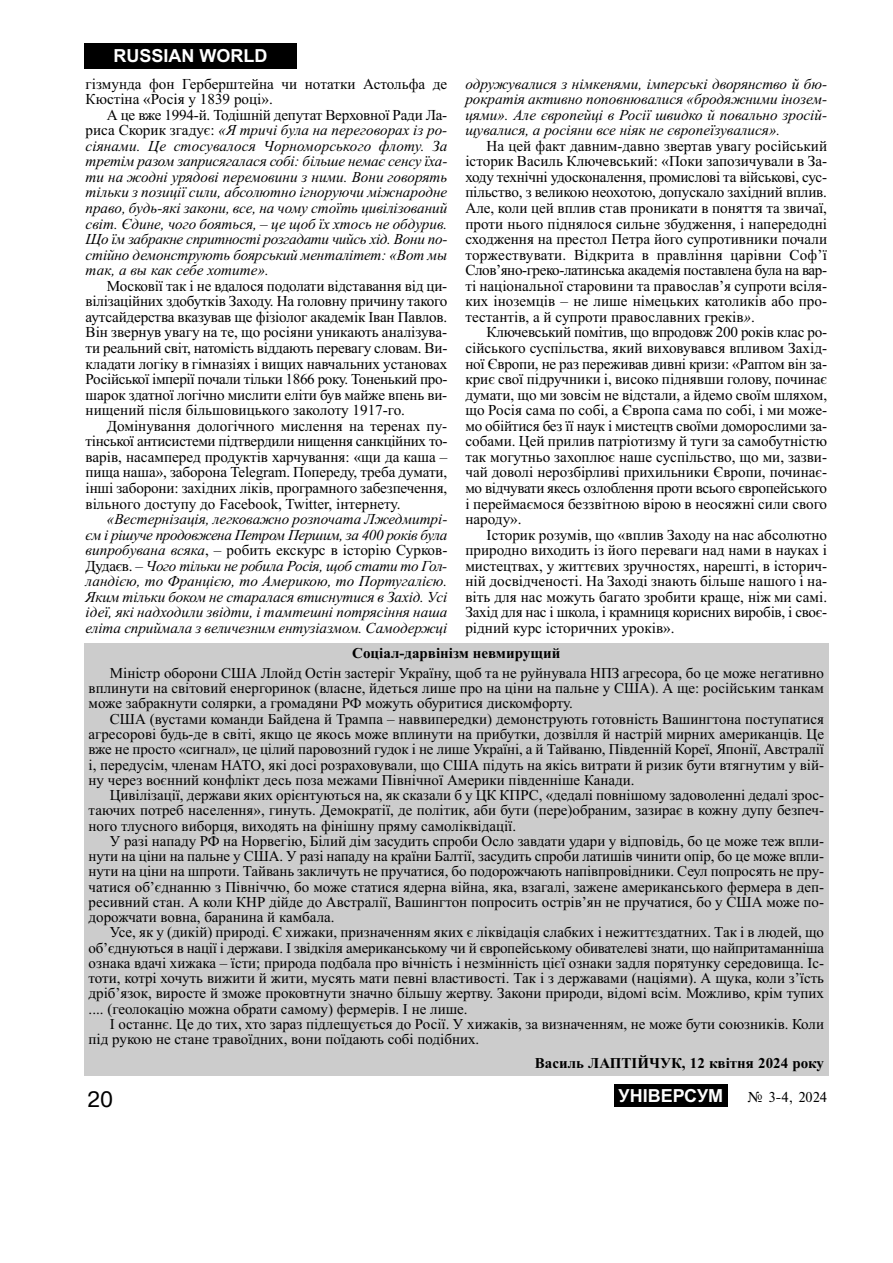
<style>
.page{position:relative;width:893px;height:1263px;background:#fff}
.page>*{position:absolute;margin:0;border:0;box-sizing:border-box;transform-origin:0 0}
.t1{font:21px "Ukr";color:#000}
.t2{font:700 18px "Arial";color:#fff}
.t3{font:15.15px/15.6px "Times New Roman";color:#000;text-align:justify}
.t4{font:italic 15.15px/15.6px "Times New Roman";letter-spacing:-.005em;color:#000;text-align:justify}
.t5{font:15px/15.3px "Times New Roman";color:#000;text-align:justify}
.t6{font:700 15px "Times New Roman";color:#000}
.t7{font:15px "Times";color:#000}
.s1{font-style:normal}
.s2{font-style:italic}
</style>
<div class="page">
<div style="left:84px;top:43px;width:213px;height:26px;background:#000"></div>
<div style="left:614px;top:1084px;width:113px;height:23px;background:#000"></div>
<div style="left:84px;top:644px;width:744px;height:432px;background:#ccc"></div>
<p class="t2" style="left:113px;top:46px;width:155px">RUSSIAN WORLD</p>
<p class="t3" style="left:86px;top:77px;width:363px">гізмунда фон Герберштейна чи нотатки Астольфа де<br>Кюстіна «Росія у 1839 році».</p>
<p class="t4" style="left:86px;top:108px;width:363px;text-indent:21px"><span class="s1">А це вже 1994-й. Тодішній депутат Верховної Ради Ла&shy;риса Скорик згадує:</span> «Я тричі була на переговорах із ро&shy;сіянами. Це стосувалося Чорноморського флоту. За третім разом заприсягалася собі: більше немає сенсу їха&shy;ти на жодні урядові перемовини з ними. Вони говорять тільки з позиції сили, абсолютно ігноруючи міжнародне право, будь-які закони, все, на чому стоїть цивілізований світ. Єдине, чого бояться, – це щоб їх хтось не обдурив.<br>Що їм забракне спритності розгадати чийсь хід. Вони по&shy;стійно демонструють боярський менталітет: «Вот мы так, а вы как себе хотите».</p>
<p class="t3" style="left:86px;top:279px;width:363px;text-indent:21px">Московії так і не вдалося подолати відставання від ци&shy;вілізаційних здобутків Заходу. На головну причину такого аутсайдерства вказував ще фізіолог академік Іван Павлов.<br>Він звернув увагу на те, що росіяни уникають аналізува&shy;ти реальний світ, натомість віддають перевагу словам. Ви&shy;кладати логіку в гімназіях і вищих навчальних установах Російської імперії почали тільки 1866 року. Тоненький про&shy;шарок здатної логічно мислити еліти був майже впень ви&shy;нищений після більшовицького заколоту 1917-го.</p>
<p class="t3" style="left:86px;top:419px;width:363px;text-indent:21px">Домінування дологічного мислення на теренах пу&shy;тінської антисистеми підтвердили нищення санкційних то&shy;варів, насамперед продуктів харчування: «щи да каша – пища наша», заборона Telegram. Попереду, треба думати, інші заборони: західних ліків, програмного забезпечення, вільного доступу до Facebook, Twitter, інтернету.</p>
<p class="t4" style="left:86px;top:513px;width:363px;text-indent:21px">«Вестернізація, легковажно розпочата Лжедмитрі&shy;єм і рішуче продовжена Петром Першим, за 400 років була випробувана всяка<span class="s1">, – робить екскурс в історію Сурков-Дудаєв. –</span> Чого тільки не робила Росія, щоб стати то Гол&shy;ландією, то Францією, то Америкою, то Португалією.<br>Яким тільки боком не старалася втиснутися в Захід. Усі ідеї, які надходили звідти, і тамтешні потрясіння наша еліта сприймала з величезним ентузіазмом. Самодержці</p>
<p class="t4" style="left:465px;top:77px;width:363px">одружувалися з німкенями, імперські дворянство й бю&shy;рократія активно поповнювалися «бродяжними інозем&shy;цями». Але європейці в Росії швидко й повально зросій&shy;щувалися, а росіяни все ніяк не європеїзувалися».</p>
<p class="t3" style="left:465px;top:139px;width:363px;text-indent:21px">На цей факт давним-давно звертав увагу російський історик Василь Ключевський: «Поки запозичували в За&shy;ходу технічні удосконалення, промислові та військові, сус&shy;пільство, з великою неохотою, допускало західний вплив.<br>Але, коли цей вплив став проникати в поняття та звичаї, проти нього піднялося сильне збудження, і напередодні сходження на престол Петра його супротивники почали торжествувати. Відкрита в правління царівни Соф’ї Слов’яно-греко-латинська академія поставлена була на вар&shy;ті національної старовини та православ’я супроти всіля&shy;ких іноземців – не лише німецьких католиків або про&shy;тестантів, а й супроти православних греків<span class="s2">»</span>.</p>
<p class="t3" style="left:465px;top:326px;width:363px;text-indent:21px">Ключевський помітив, що впродовж 200 років клас ро&shy;сійського суспільства, який виховувався впливом Захід&shy;ної Європи, не раз переживав дивні кризи: «Раптом він за&shy;криє свої підручники і, високо піднявши голову, починає думати, що ми зовсім не відстали, а йдемо своїм шляхом, що Росія сама по собі, а Європа сама по собі, і ми може&shy;мо обійтися без її наук і мистецтв своїми доморослими за&shy;собами. Цей прилив патріотизму й туги за самобутністю так могутньо захоплює наше суспільство, що ми, зазви&shy;чай доволі нерозбірливі прихильники Європи, починає&shy;мо відчувати якесь озлоблення проти всього європейського і переймаємося беззвітною вірою в неосяжні сили свого народу».</p>
<p class="t3" style="left:465px;top:528px;width:363px;text-indent:21px">Історик розумів, що «вплив Заходу на нас абсолютно природно виходить із його переваги над нами в науках і мистецтвах, у життєвих зручностях, нарешті, в історич&shy;ній досвідченості. На Заході знають більше нашого і на&shy;віть для нас можуть багато зробити краще, ніж ми самі.<br>Захід для нас і школа, і крамниця корисних виробів, і своє&shy;рідний курс історичних уроків».</p>
<p class="t6" style="left:352px;top:648px;width:210px">Соціал-дарвінізм невмирущий</p>
<p class="t5" style="left:89px;top:667px;width:737px;text-indent:21px">Міністр оборони США Ллойд Остін застеріг Україну, щоб та не руйнувала НПЗ агресора, бо це може негативно вплинути на світовий енергоринок (власне, йдеться лише про на ціни на пальне у США). А ще: російським танкам може забракнути солярки, а громадяни РФ можуть обуритися дискомфорту.</p>
<p class="t5" style="left:89px;top:712px;width:737px;text-indent:21px">США (вустами команди Байдена й Трампа – наввипередки) демонструють готовність Вашингтона поступатися агресорові будь-де в світі, якщо це якось може вплинути на прибутки, дозвілля й настрій мирних американців. Це вже не просто «сигнал», це цілий паровозний гудок і не лише Україні, а й Тайваню, Південній Кореї, Японії, Австралії і, передусім, членам НАТО, які досі розраховували, що США підуть на якісь витрати й ризик бути втягнутим у вій&shy;ну через воєнний конфлікт десь поза межами Північної Америки південніше Канади.</p>
<p class="t5" style="left:89px;top:789px;width:737px;text-indent:21px">Цивілізації, держави яких орієнтуються на, як сказали б у ЦК КПРС, «дедалі повнішому задоволенні дедалі зрос&shy;таючих потреб населення», гинуть. Демократії, де політик, аби бути (пере)обраним, зазирає в кожну дупу безпеч&shy;ного тлусного виборця, виходять на фінішну пряму самоліквідації.</p>
<p class="t5" style="left:89px;top:835px;width:737px;text-indent:21px">У разі нападу РФ на Норвегію, Білий дім засудить спроби Осло завдати удари у відповідь, бо це може теж впли&shy;нути на ціни на пальне у США. У разі нападу на країни Балтії, засудить спроби латишів чинити опір, бо це може впли&shy;нути на ціни на шпроти. Тайвань закличуть не пручатися, бо подорожчають напівпровідники. Сеул попросять не пру&shy;чатися об’єднанню з Північчю, бо може статися ядерна війна, яка, взагалі, зажене американського фермера в деп&shy;ресивний стан. А коли КНР дійде до Австралії, Вашингтон попросить острів’ян не пручатися, бо у США може по&shy;дорожчати вовна, баранина й камбала.</p>
<p class="t5" style="left:89px;top:926px;width:737px;text-indent:21px">Усе, як у (дикій) природі. Є хижаки, призначенням яких є ліквідація слабких і нежиттєздатних. Так і в людей, що об’єднуються в нації і держави. І звідкіля американському чи й європейському обивателеві знати, що найпритаманніша ознака вдачі хижака – їсти; природа подбала про вічність і незмінність цієї ознаки задля порятунку середовища. Іс&shy;тоти, котрі хочуть вижити й жити, мусять мати певні властивості. Так і з державами (націями). А щука, коли з’їсть дріб’язок, виросте й зможе проковтнути значно більшу жертву. Закони природи, відомі всім. Можливо, крім тупих .... (геолокацію можна обрати самому) фермерів. І не лише.</p>
<p class="t5" style="left:89px;top:1018px;width:737px;text-indent:21px">І останнє. Це до тих, хто зараз підлещується до Росії. У хижаків, за визначенням, не може бути союзників. Коли під рукою не стане травоїдних, вони поїдають собі подібних.</p>
<p class="t6" style="left:535px;top:1058px;width:291px">Василь ЛАПТІЙЧУК, 12 квітня 2024 року</p>
<h1 class="t1" style="left:87px;top:1087px;width:27px">20</h1>
<p class="t2" style="left:618px;top:1085px;width:106px">УНІВЕРСУМ</p>
<p class="t7" style="left:747px;top:1088px;width:81px">‹ 3-4, 2024</p>
</div>
